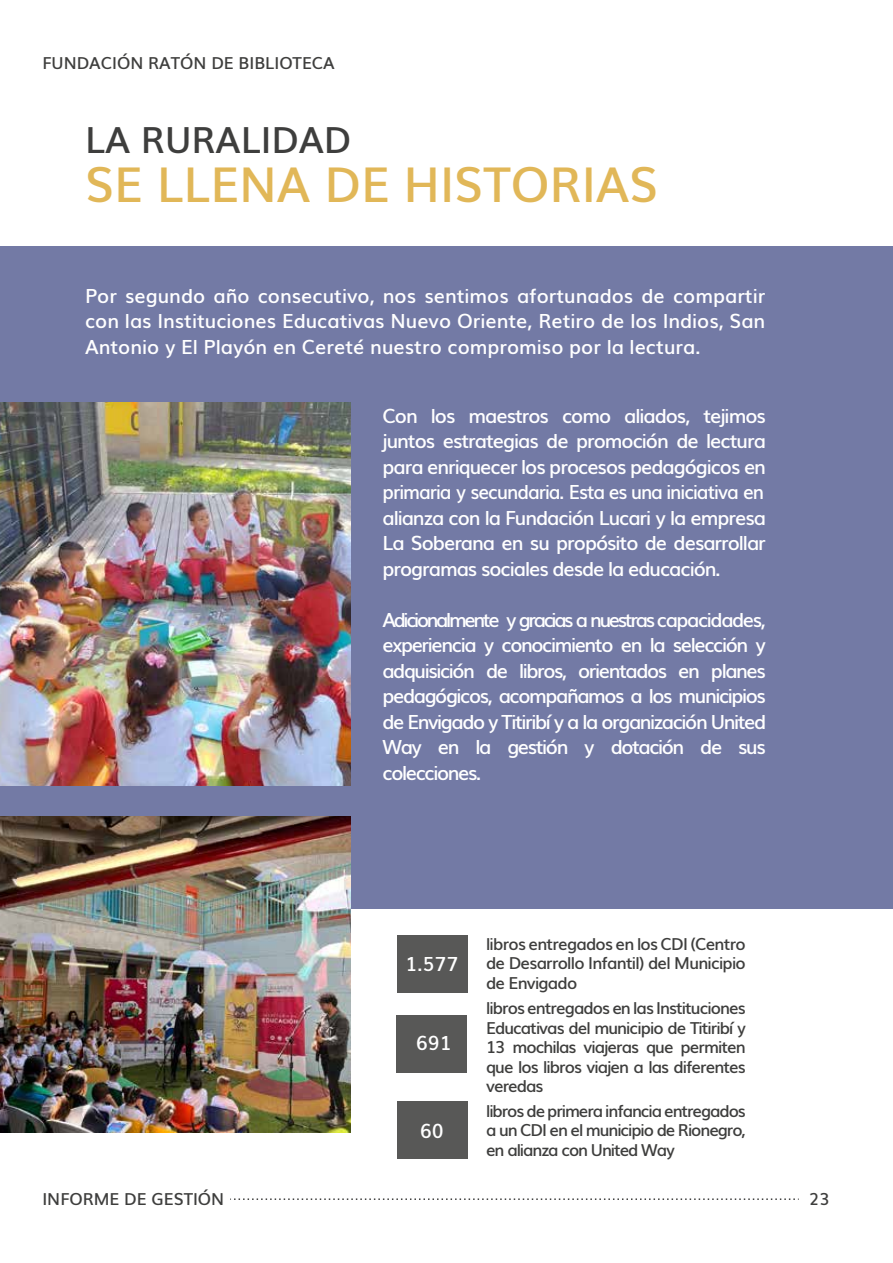
<style>
.page{position:relative;width:893px;height:1263px;background:#fff}
.page>*{position:absolute;margin:0;border:0;box-sizing:border-box;transform-origin:0 0}
.t1{font:600 48px "Muli";color:#e1b758}
.t2{font:600 36px "Muli";color:#3e3e3d}
.t3{font:600 19.5px/25.5px "Muli";letter-spacing:-.05em;color:#fff;text-align:justify}
.t4{font:600 16.5px/19.5px "Muli";letter-spacing:-.055em;color:#3e3e3d;text-align:justify}
.t5{font:600 16.5px "Muli";color:#3e3e3d}
</style>
<div class="page">
<div style="left:0;top:246px;width:893px;height:663px;background:#737aa5"></div>
<div style="left:397px;top:935px;width:71px;height:57px;background:#585857"></div>
<div style="left:397px;top:1101px;width:71px;height:57px;background:#585857"></div>
<div style="left:396px;top:1015px;width:71px;height:58px;background:#585857"></div>
<img style="left:0;top:402px;width:350px;height:383px">
<img style="left:0;top:816px;width:350px;height:317px">
<svg style="left:230px;top:1198px;width:569px;height:2px"></svg>
<p class="t5" style="left:43px;top:50px;width:294px">FUNDACIÓN RATÓN DE BIBLIOTECA</p>
<h2 class="t2" style="left:85px;top:111px;width:268px">LA RURALIDAD</h2>
<h1 class="t1" style="left:85px;top:145px;width:575px">SE LLENA DE HISTORIAS</h1>
<p class="t3" style="left:85px;top:281px;width:682px">Por segundo año consecutivo, nos sentimos afortunados de compartir con las Instituciones Educativas Nuevo Oriente, Retiro de los Indios, San Antonio y El Playón en Cereté nuestro compromiso por la lectura.</p>
<p class="t3" style="left:382px;top:402px;width:385px">Con los maestros como aliados, tejimos juntos estrategias de promoción de lectura para enriquecer los procesos pedagógicos en primaria y secundaria. Esta es una iniciativa en alianza con la Fundación Lucari y la empresa La Soberana en su propósito de desarrollar programas sociales desde la educación.</p>
<p class="t3" style="left:382px;top:606px;width:385px">Adicionalmente y gracias a nuestras capacidades, experiencia y conocimiento en la selección y adquisición de libros, orientados en planes pedagógicos, acompañamos a los municipios de Envigado y Titiribí y a la organización United Way en la gestión y dotación de sus colecciones.</p>
<p class="t3" style="left:405px;top:949px;width:54px">1.577</p>
<p class="t3" style="left:416px;top:1028px;width:37px">691</p>
<p class="t3" style="left:420px;top:1117px;width:25px">60</p>
<p class="t4" style="left:486px;top:933px;width:261px">libros entregados en los CDI (Centro de Desarrollo Infantil) del Municipio de Envigado</p>
<p class="t4" style="left:486px;top:997px;width:261px">libros entregados en las Instituciones Educativas del municipio de Titiribí y 13 mochilas viajeras que permiten que los libros viajen a las diferentes veredas</p>
<p class="t4" style="left:486px;top:1100px;width:261px">libros de primera infancia entregados a un CDI en el municipio de Rionegro, en alianza con United Way</p>
<p class="t5" style="left:43px;top:1185px;width:183px">INFORME DE GESTIÓN</p>
<p class="t4" style="left:809px;top:1188px;width:22px">23</p>
</div>
